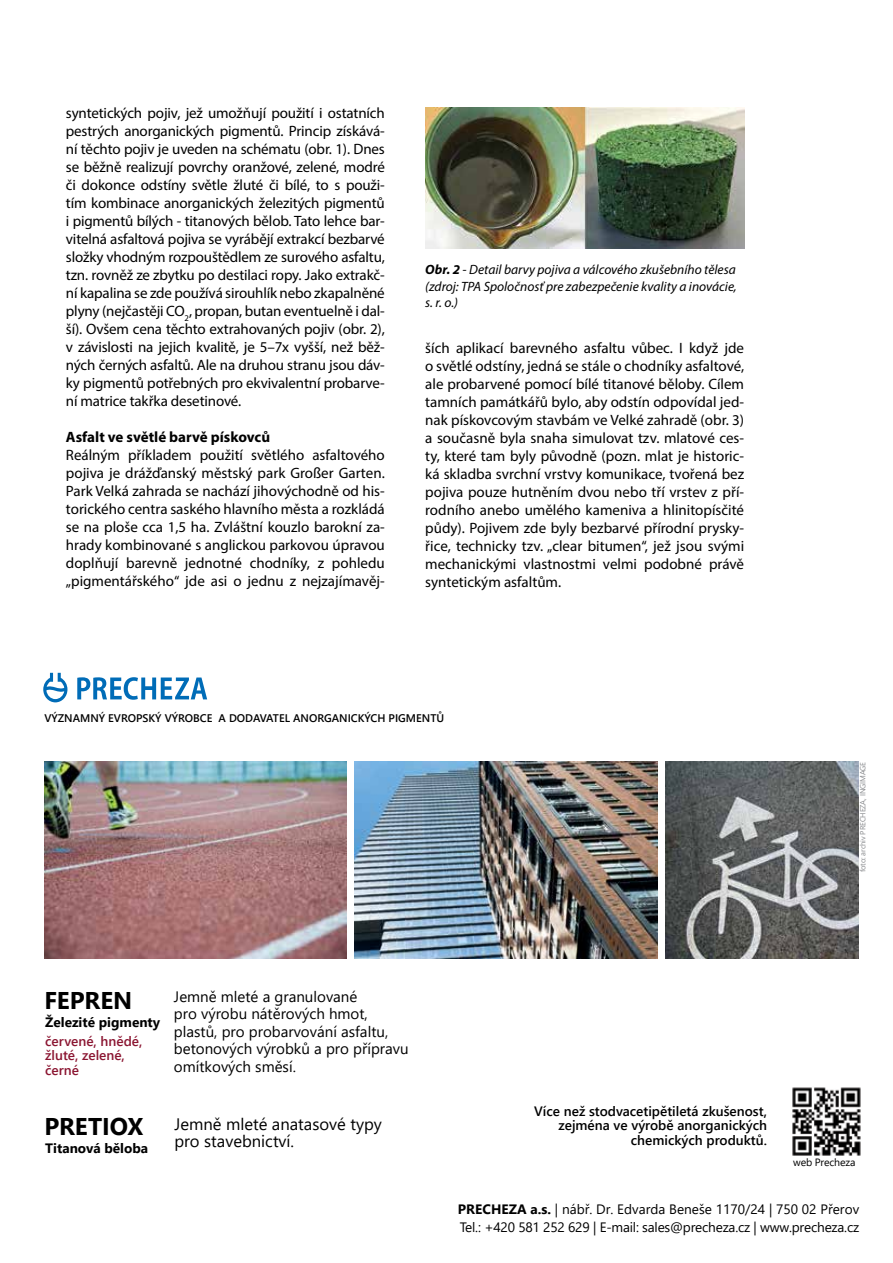
<style>
.page{position:relative;width:893px;height:1263px;background:#fff}
.page>*{position:absolute;margin:0;border:0;box-sizing:border-box;transform-origin:0 0}
.t1{font:700 24.15px "Segoe UI";color:#000}
.t2{font:16.65px/17.4px "Segoe UI";color:#000}
.t3{font:15.15px/17.4px "Segoe UI";color:#000}
.t4{font:15px/18px "Myriad Pro";color:#000;text-align:justify}
.t5{font:700 15px "Myriad Pro";color:#000}
.t6{font:13.65px/17.4px "Segoe UI";letter-spacing:-.015em;color:#000}
.t7{font:600 13.65px/14.5px "Segoe UI";color:#000;text-align:right}
.t8{font:600 13.65px/14.5px "Segoe UI";color:#8b1632}
.t9{font:700 13.65px "Segoe UI";color:#000}
.t10{font:italic 13.5px/16.2px "Myriad Pro";color:#000;text-align:justify}
.t11{font:600 11.1px "Segoe UI";color:#000}
.t12{font:10.65px "Segoe UI";letter-spacing:-.015em;color:#000}
.t13{font:7.5px "Segoe UI";letter-spacing:-.015em;color:#888a8d}
.s1{font-weight:700}
</style>
<div class="page">
<img style="left:355px;top:762px;width:302px;height:197px">
<img style="left:44px;top:762px;width:302px;height:197px">
<svg style="left:43px;top:673px;width:24px;height:29px"></svg>
<svg style="left:77px;top:677px;width:130px;height:23px"></svg>
<img style="left:666px;top:762px;width:193px;height:197px">
<img style="left:792px;top:1087px;width:69px;height:69px">
<img style="left:425px;top:108px;width:319px;height:141px">
<p class="t4" style="left:66px;top:103px;width:320px">syntetických pojiv, jež umožňují použití i ostatních pestrých anorganických pigmentů. Princip získává&shy;ní těchto pojiv je uveden na schématu (obr. 1). Dnes se běžně realizují povrchy oranžové, zelené, modré či dokonce odstíny světle žluté či bílé, to s použi&shy;tím kombinace anorganických železitých pigmentů i pigmentů bílých - titanových bělob. Tato lehce bar&shy;vitelná asfaltová pojiva se vyrábějí extrakcí bezbarvé složky vhodným rozpouštědlem ze surového asfaltu, tzn. rovněž ze zbytku po destilaci ropy. Jako extrakč&shy;ní kapalina se zde používá sirouhlík nebo zkapalněné plyny (nejčastěji CO<sub>2</sub>, propan, butan eventuelně i dal&shy;ší). Ovšem cena těchto extrahovaných pojiv (obr. 2), v závislosti na jejich kvalitě, je 5–7x vyšší, než běž&shy;ných černých asfaltů. Ale na druhou stranu jsou dáv&shy;ky pigmentů potřebných pro ekvivalentní probarve&shy;ní matrice takřka desetinové.</p>
<p class="t5" style="left:66px;top:427px;width:206px">Asfalt ve světlé barvě pískovců</p>
<p class="t4" style="left:66px;top:445px;width:320px">Reálným příkladem použití světlého asfaltového pojiva je drážďanský městský park Großer Garten.<br>Park Velká zahrada se nachází jihovýchodně od his&shy;torického centra saského hlavního města a rozkládá se na ploše cca 1,5 ha. Zvláštní kouzlo barokní za&shy;hrady kombinované s anglickou parkovou úpravou doplňují barevně jednotné chodníky, z pohledu „pigmentářského“ jde asi o jednu z nejzajímavěj-</p>
<p class="t10" style="left:425px;top:262px;width:313px"><span class="s1">Obr. 2</span> - Detail barvy pojiva a válcového zkušebního tělesa (zdroj: TPA Spoločnosť pre zabezpečenie kvality a inovácie, s. r. o.)</p>
<p class="t4" style="left:425px;top:338px;width:320px">ších aplikací barevného asfaltu vůbec. I když jde o světlé odstíny, jedná se stále o chodníky asfaltové, ale probarvené pomocí bílé titanové běloby. Cílem tamních památkářů bylo, aby odstín odpovídal jed&shy;nak pískovcovým stavbám ve Velké zahradě (obr. 3) a současně byla snaha simulovat tzv. mlatové ces&shy;ty, které tam byly původně (pozn. mlat je historic&shy;ká skladba svrchní vrstvy komunikace, tvořená bez pojiva pouze hutněním dvou nebo tří vrstev z pří&shy;rodního anebo umělého kameniva a hlinitopísčité půdy). Pojivem zde byly bezbarvé přírodní prysky&shy;řice, technicky tzv. „clear bitumen“, jež jsou svými mechanickými vlastnostmi velmi podobné právě syntetickým asfaltům.</p>
<p class="t11" style="left:44px;top:707px;width:401px">VÝZNAMNÝ EVROPSKÝ VÝROBCE A DODAVATEL ANORGANICKÝCH PIGMENTŮ</p>
<p class="t13" style="left:856px;top:872px;width:112px;rotate:-90deg">foto: archiv PRECHEZA, INGIMAGE</p>
<h1 class="t1" style="left:44px;top:977px;width:90px">FEPREN</h1>
<p class="t9" style="left:45px;top:1009px;width:116px">Železité pigmenty</p>
<p class="t8" style="left:45px;top:1033px;width:99px">červené, hnědé, žluté, zelené, černé</p>
<p class="t3" style="left:174px;top:986px;width:236px">Jemně mleté a granulované<br>pro výrobu nátěrových hmot, plastů, pro probarvování asfaltu, betonových výrobků a pro přípravu omítkových směsí.</p>
<h1 class="t1" style="left:44px;top:1104px;width:101px">PRETIOX</h1>
<p class="t2" style="left:174px;top:1114px;width:209px">Jemně mleté anatasové typy pro stavebnictví.</p>
<p class="t9" style="left:45px;top:1135px;width:104px">Titanová běloba</p>
<p class="t7" style="left:534px;top:1102px;width:234px">Více než stodvacetipětiletá zkušenost, zejména ve výrobě anorganických chemických produktů.</p>
<p class="t12" style="left:793px;top:1152px;width:64px">web Precheza</p>
<p class="t6" style="left:458px;top:1199px;width:403px"><span class="s1">PRECHEZA a.s.</span> | nábř. Dr. Edvarda Beneše 1170/24 | 750 02 Přerov<br>Tel.: +420 581 252 629 | E-mail: sales@precheza.cz | www.precheza.cz</p>
</div>
